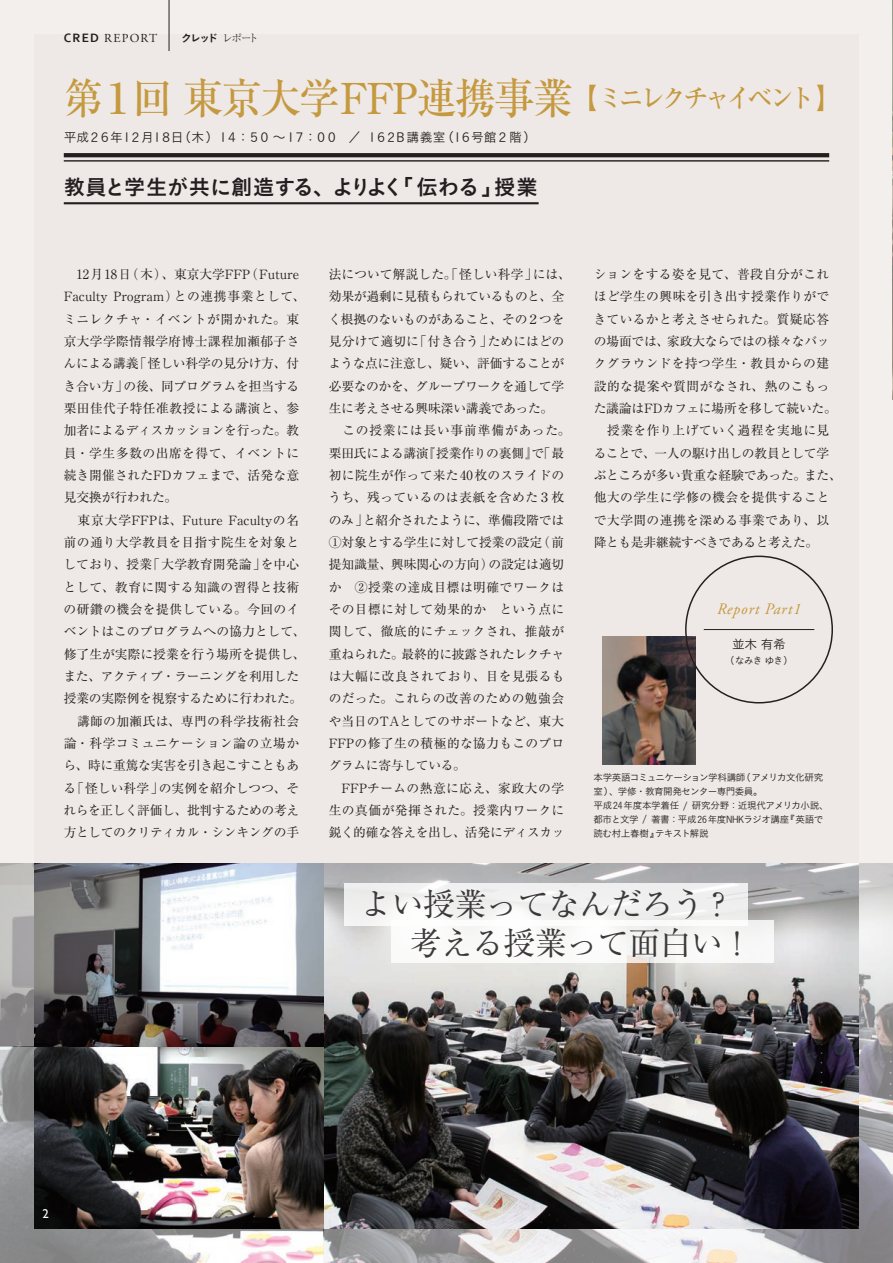
<style>
.page{position:relative;width:893px;height:1263px;background:#fff}
.page>*{position:absolute;margin:0;border:0;box-sizing:border-box;transform-origin:0 0}
.t1{font:500 42.45px "Ryumin Pr 6 N";letter-spacing:-.04em;color:#c5993f;scale:.95 1}
.t2{font:31.95px/38.2px "Ryumin Pr 6 N";letter-spacing:-.02em;color:#231f20}
.t3{font:21.3px "Koburina Go Std N W6";letter-spacing:-.005em;color:#231f20}
.t4{font:italic 15.9px "Adobe Garamond Pro";letter-spacing:.05em;color:#c5993f}
.t5{font:12.75px/22.4px "Ryumin Pr 6 N";letter-spacing:.005em;color:#231f20}
.t6{font:12.75px "Koburina Go Std N W3";letter-spacing:-.135em;color:#231f20}
.t7{font:12.75px "Koburina Go Std N W3";letter-spacing:-.09em;color:#231f20}
.t8{font:12.75px "Gill Sans";color:#fff}
.t9{font:12.15px "Adobe Garamond Pro";letter-spacing:.1em;color:#231f20}
.t10{font:9.6px/13.8px "Koburina Go Std N W3";letter-spacing:-.045em;color:#231f20}
.s1{font-family:"Corbel";font-weight:700;font-size:12.75px}
.s2{font-family:"Koz Min Pro";font-size:10.65px}
.s3{font-family:"Koburina Go Std N W6";font-size:10.65px}
.s4{font-family:"Ryumin Pr 6 N";font-weight:300;font-size:10.65px}
.s5{font-size:26.55px}
</style>
<div class="page">
<div style="left:0;top:0;width:893px;height:884px;background:#f3efed"></div>
<div style="left:34px;top:34px;width:825px;height:850px;background:#eee9e6"></div>
<img style="left:0;top:863px;width:893px;height:400px">
<img style="left:602px;top:636px;width:94px;height:128px">
<img style="left:892px;top:0;width:1px;height:400px">
<img style="left:34px;top:863px;width:825px;height:366px">
<svg style="left:64px;top:153px;width:765px;height:4px;background:#272324"></svg>
<hr style="left:64px;top:160px;width:765px;height:2px;background:#231f20">
<hr style="left:704px;top:629px;width:110px;height:1px;background:#231f20">
<hr style="left:169px;top:0;width:1px;height:51px;background:#231f20">
<hr style="left:64px;top:202px;width:475px;height:2px;background:#231f20">
<div style="left:344px;top:883px;width:404px;height:42px;background:#f0f0f0"></div>
<div style="left:391px;top:920px;width:383px;height:43px;background:#fff"></div>
<p class="t9" style="left:64px;top:31px;width:196px"><span class="s1">CRED</span> REPORT<span class="s2">　　</span><span class="s3">クレッド</span><span class="s4">レポート</span></p>
<h1 class="t1" style="left:63px;top:65px;width:821px">第１回 東京大学FFP連携事業 <span class="s5">【ミニレクチャイベント】</span></h1>
<p class="t6" style="left:64px;top:127px;width:474px">平成２６年１２月１８日（木）１４：５０～１７：００　／ １６２B講義室（１６号館２階）</p>
<h3 class="t3" style="left:64px;top:170px;width:475px">教員と学生が共に創造する、よりよく「伝わる」授業</h3>
<p class="t5" style="left:63px;top:262px;width:244px">　12月18日（木）、東京大学FFP（Future<br>Faculty Program）との連携事業として、ミニレクチャ・イベントが開かれた。東京大学学際情報学府博士課程加瀬郁子さんによる講義「怪しい科学の見分け方、付き合い方」の後、同プログラムを担当する栗田佳代子特任准教授による講演と、参加者によるディスカッションを行った。教員・学生多数の出席を得て、イベントに続き開催されたFDカフェまで、活発な意見交換が行われた。<br>　東京大学FFPは、Future Facultyの名前の通り大学教員を目指す院生を対象としており、授業「大学教育開発論」を中心として、教育に関する知識の習得と技術の研鑽の機会を提供している。今回のイベントはこのプログラムへの協力として、修了生が実際に授業を行う場所を提供し、また、アクティブ・ラーニングを利用した授業の実際例を視察するために行われた。　講師の加瀬氏は、専門の科学技術社会論・科学コミュニケーション論の立場から、時に重篤な実害を引き起こすこともある「怪しい科学」の実例を紹介しつつ、それらを正しく評価し、批判するための考え方としてのクリティカル・シンキングの手</p>
<p class="t5" style="left:328px;top:262px;width:250px">法について解説した。「怪しい科学」には、効果が過剰に見積もられているものと、全く根拠のないものがあること、その２つを見分けて適切に「付き合う」ためにはどのような点に注意し、疑い、評価することが必要なのかを、グループワークを通して学生に考えさせる興味深い講義であった。<br>　この授業には長い事前準備があった。栗田氏による講演『授業作りの裏側』で「最初に院生が作って来た40枚のスライドのうち、残っているのは表紙を含めた３枚のみ」と紹介されたように、準備段階では　<br>①対象とする学生に対して授業の設定（前提知識量、興味関心の方向）の設定は適切か　②授業の達成目標は明確でワークはその目標に対して効果的か　という点に関して、徹底的にチェックされ、推敲が重ねられた。最終的に披露されたレクチャは大幅に改良されており、目を見張るものだった。これらの改善のための勉強会や当日のTAとしてのサポートなど、東大<br>FFPの修了生の積極的な協力もこのプログラムに寄与している。<br>　FFPチームの熱意に応え、家政大の学生の真価が発揮された。授業内ワークに鋭く的確な答えを出し、活発にディスカッ</p>
<p class="t5" style="left:594px;top:262px;width:250px">ションをする姿を見て、普段自分がこれほど学生の興味を引き出す授業作りができているかと考えさせられた。質疑応答の場面では、家政大ならではの様々なバックグラウンドを持つ学生・教員からの建設的な提案や質問がなされ、熱のこもった議論はFDカフェに場所を移して続いた。　授業を作り上げていく過程を実地に見ることで、一人の駆け出しの教員として学ぶところが多い貴重な経験であった。また、他大の学生に学修の機会を提供することで大学間の連携を深める事業であり、以降とも是非継続すべきであると考えた。</p>
<p class="t4" style="left:717px;top:599px;width:85px">Report Part1</p>
<p class="t7" style="left:732px;top:634px;width:55px">並木 有希</p>
<p class="t10" style="left:725px;top:653px;width:70px">（なみき ゆき）</p>
<p class="t10" style="left:593px;top:771px;width:237px">本学英語コミュニケーション学科講師（アメリカ文化研究室）、学修・教育開発センター専門委員。<br>平成24年度本学着任 / 研究分野：近現代アメリカ小説、都市と文学 / 著書：平成26年度NHKラジオ講座『英語で読む村上春樹』テキスト解説</p>
<h2 class="t2" style="left:361px;top:883px;width:394px">よい授業ってなんだろう？　 考える授業って面白い！</h2>
<p class="t8" style="left:42px;top:1207px;width:8px">2</p>
</div>
